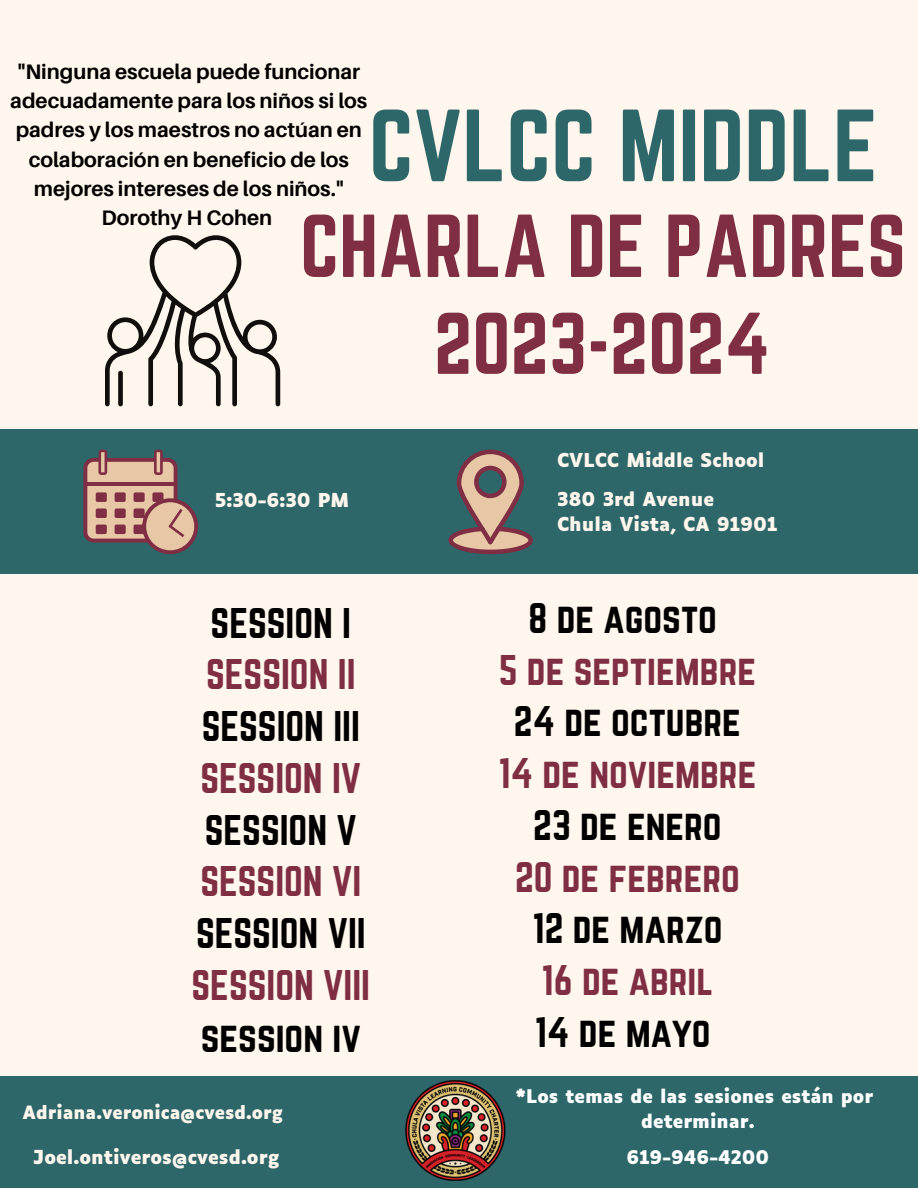
<style>
.page{position:relative;width:918px;height:1188px;background:#fff6ed}
.page>*{position:absolute;margin:0;border:0;box-sizing:border-box;transform-origin:0 0}
.t1{font:89.55px "Norwester";color:#2d6769}
.t2{font:78px "Norwester";color:#7f2e44}
.t3{font:76.5px "Norwester";color:#7f2e44}
.t4{font:37.5px "Norwester";color:#000}
.t5{font:37.5px "Norwester";color:#7f2e44}
.t6{font:700 21px/29.2px "Aileron";color:#000;text-align:center}
.t7{font:700 18.45px "Luciole";color:#fff6ed}
.t8{font:700 18.3px "Luciole";color:#fff6ed}
.t9{font:700 18px "Luciole";color:#fff}
.t10{font:700 17.55px "Luciole";color:#fff6ed}
</style>
<div class="page">
<div style="left:0;top:1076px;width:918px;height:112px;background:#2d6769"></div>
<img style="left:405px;top:1081px;width:100px;height:100px">
<svg style="left:105px;top:235px;width:175px;height:171px"></svg>
<div style="left:118px;top:371px;width:5px;height:35px;background:#100f0d;border-radius:2px"></div>
<div style="left:0;top:430px;width:918px;height:144px;background:#2d6769"></div>
<svg style="left:83px;top:450px;width:115px;height:104px"></svg>
<svg style="left:449px;top:450px;width:84px;height:104px"></svg>
<p class="t6" style="left:10px;top:56px;width:359px">"Ninguna escuela puede funcionar adecuadamente para los niños si los padres y los maestros no actúan en colaboración en beneficio de los mejores intereses de los niños."</p>
<p class="t6" style="left:101px;top:203px;width:172px">Dorothy H Cohen</p>
<p class="t1" style="left:369px;top:92px;width:510px">CVLCC MIDDLE</p>
<p class="t2" style="left:300px;top:199px;width:607px">CHARLA DE PADRES</p>
<p class="t8" style="left:215px;top:493px;width:136px">5:30-6:30 PM</p>
<p class="t4" style="left:211px;top:600px;width:142px">SESSION I</p>
<p class="t5" style="left:206px;top:652px;width:151px">SESSION II</p>
<p class="t4" style="left:202px;top:704px;width:160px">SESSION III</p>
<p class="t5" style="left:200px;top:755px;width:162px">SESSION IV</p>
<p class="t4" style="left:205px;top:807px;width:154px">SESSION V</p>
<p class="t5" style="left:200px;top:859px;width:162px">SESSION VI</p>
<p class="t4" style="left:196px;top:911px;width:171px">SESSION VII</p>
<p class="t5" style="left:192px;top:962px;width:180px">SESSION VIII</p>
<p class="t4" style="left:201px;top:1014px;width:162px">session iv</p>
<p class="t10" style="left:23px;top:1105px;width:262px">Adriana.veronica@cvesd.org</p>
<p class="t7" style="left:33px;top:1149px;width:248px">Joel.ontiveros@cvesd.org</p>
<p class="t3" style="left:434px;top:297px;width:338px">2023-2024</p>
<p class="t8" style="left:557px;top:452px;width:209px">CVLCC Middle School</p>
<p class="t8" style="left:557px;top:491px;width:159px">380 3rd Avenue</p>
<p class="t8" style="left:557px;top:516px;width:222px">Chula Vista, CA 91901</p>
<p class="t4" style="left:529px;top:595px;width:190px">8 de agosto</p>
<p class="t5" style="left:499px;top:647px;width:259px">5 de septiembre</p>
<p class="t4" style="left:514px;top:699px;width:229px">24 de octubre</p>
<p class="t5" style="left:499px;top:751px;width:259px">14 de noviembre</p>
<p class="t4" style="left:533px;top:802px;width:190px">23 de enero</p>
<p class="t5" style="left:515px;top:854px;width:226px">20 de febrero</p>
<p class="t4" style="left:532px;top:906px;width:192px">12 de marzo</p>
<p class="t5" style="left:542px;top:958px;width:173px">16 de abril</p>
<p class="t4" style="left:535px;top:1009px;width:177px">14 de mayo</p>
<p class="t9" style="left:516px;top:1089px;width:359px">*Los temas de las sesiones están por</p>
<p class="t9" style="left:641px;top:1114px;width:115px">determinar.</p>
<p class="t9" style="left:627px;top:1149px;width:144px">619-946-4200</p>
</div>
